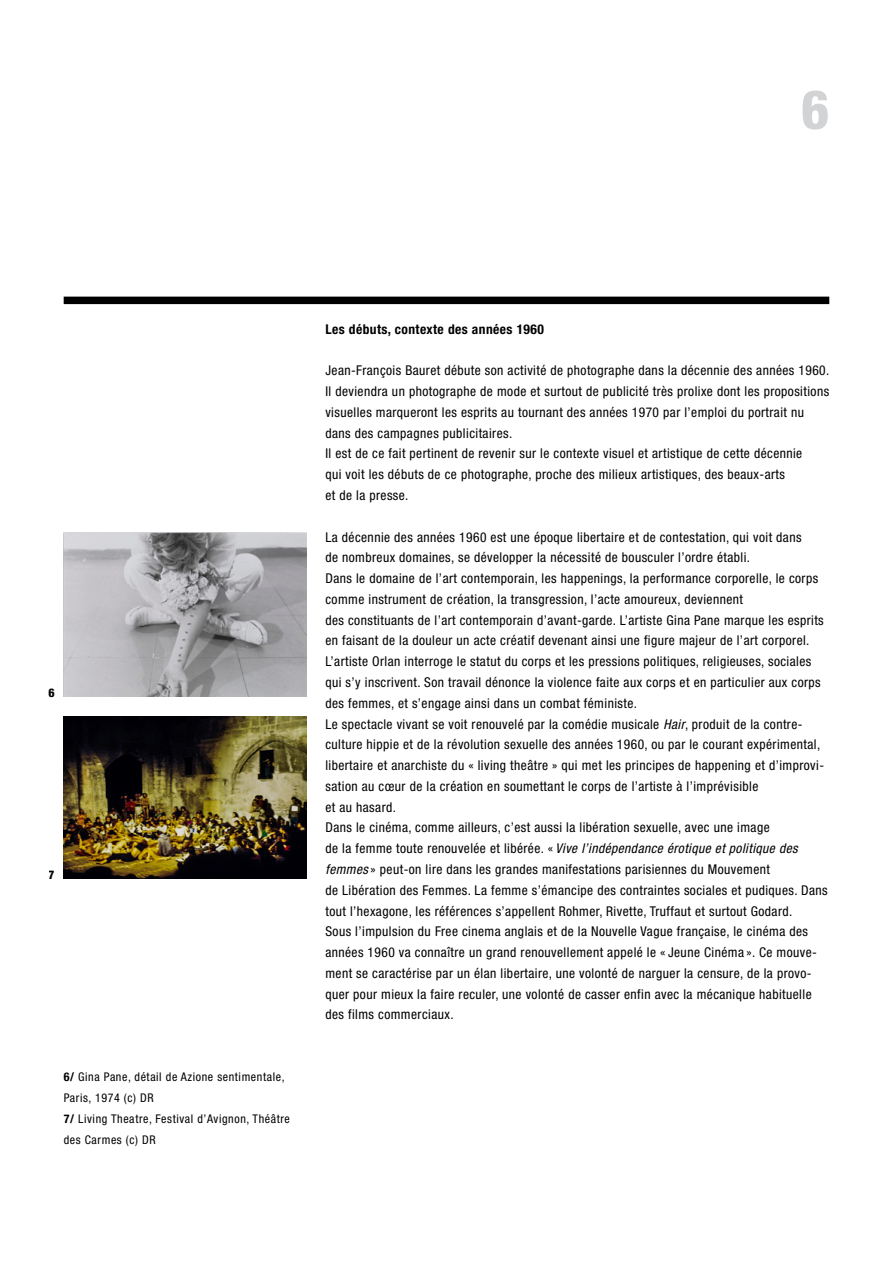
<style>
.page{position:relative;width:893px;height:1263px;background:#fff}
.page>*{position:absolute;margin:0;border:0;box-sizing:border-box;transform-origin:0 0}
.t1{font:800 condensed 54px "Helvetica Neue";color:#d1d3d4}
.t2{font:condensed 13.5px/20.9px "Helvetica Neue";letter-spacing:.03em;color:#000}
.t3{font:700 condensed 13.5px "Helvetica Neue";letter-spacing:.03em;color:#000}
.t4{font:condensed 12px/20.7px "Helvetica Neue";letter-spacing:.05em;color:#000}
.t5{font:800 condensed 12px "Helvetica Neue";color:#000}
.s1{font-weight:700}
.s2{font-style:italic}
</style>
<div class="page">
<div style="left:64px;top:297px;width:765px;height:7px;background:#000"></div>
<img style="left:64px;top:532px;width:242px;height:164px">
<img style="left:64px;top:717px;width:242px;height:161px">
<p class="t1" style="left:801px;top:76px;width:30px">6</p>
<p class="t5" style="left:49px;top:685px;width:8px">6</p>
<p class="t5" style="left:49px;top:867px;width:8px">7</p>
<p class="t4" style="left:64px;top:1066px;width:222px"><span class="s1">6/</span> Gina Pane, détail de Azione sentimentale,<br>Paris, 1974 (c) DR</p>
<p class="t4" style="left:64px;top:1108px;width:228px"><span class="s1">7/</span> Living Theatre, Festival d’Avignon, Théâtre des Carmes (c) DR</p>
<p class="t3" style="left:325px;top:321px;width:220px">Les débuts, contexte des années 1960</p>
<p class="t2" style="left:325px;top:360px;width:505px">Jean-François Bauret débute son activité de photographe dans la décennie des années 1960.<br>Il deviendra un photographe de mode et surtout de publicité très prolixe dont les propositions visuelles marqueront les esprits au tournant des années 1970 par l’emploi du portrait nu dans des campagnes publicitaires.</p>
<p class="t2" style="left:325px;top:443px;width:478px">Il est de ce fait pertinent de revenir sur le contexte visuel et artistique de cette décennie</p>
<p class="t2" style="left:325px;top:464px;width:461px">qui voit les débuts de ce photographe, proche des milieux artistiques, des beaux-arts</p>
<p class="t2" style="left:325px;top:485px;width:85px">et de la presse.</p>
<p class="t2" style="left:325px;top:526px;width:478px">La décennie des années 1960 est une époque libertaire et de contestation, qui voit dans</p>
<p class="t2" style="left:325px;top:547px;width:426px">de nombreux domaines, se développer la nécessité de bousculer l’ordre établi.</p>
<p class="t2" style="left:325px;top:568px;width:494px">Dans le domaine de l’art contemporain, les happenings, la performance corporelle, le corps comme instrument de création, la transgression, l’acte amoureux, deviennent</p>
<p class="t2" style="left:325px;top:609px;width:500px">des constituants de l’art contemporain d’avant-garde. L’artiste Gina Pane marque les esprits en faisant de la douleur un acte créatif devenant ainsi une figure majeur de l’art corporel.</p>
<p class="t2" style="left:325px;top:651px;width:497px">L’artiste Orlan interroge le statut du corps et les pressions politiques, religieuses, sociales qui s’y inscrivent. Son travail dénonce la violence faite aux corps et en particulier aux corps des femmes, et s’engage ainsi dans un combat féministe.</p>
<p class="t2" style="left:325px;top:713px;width:500px">Le spectacle vivant se voit renouvelé par la comédie musicale <span class="s2">Hair</span>, produit de la contre&shy;culture hippie et de la révolution sexuelle des années 1960, ou par le courant expérimental, libertaire et anarchiste du « living theâtre » qui met les principes de happening et d’improvi&shy;sation au cœur de la création en soumettant le corps de l’artiste à l’imprévisible</p>
<p class="t2" style="left:325px;top:796px;width:72px">et au hasard.</p>
<p class="t2" style="left:325px;top:817px;width:446px">Dans le cinéma, comme ailleurs, c’est aussi la libération sexuelle, avec une image</p>
<p class="t2" style="left:325px;top:838px;width:474px">de la femme toute renouvelée et libérée. « <span class="s2">Vive l’indépendance érotique et politique des femmes</span> » peut-on lire dans les grandes manifestations parisiennes du Mouvement</p>
<p class="t2" style="left:325px;top:879px;width:504px">de Libération des Femmes. La femme s’émancipe des contraintes sociales et pudiques. Dans tout l’hexagone, les références s’appellent Rohmer, Rivette, Truffaut et surtout Godard.</p>
<p class="t2" style="left:325px;top:921px;width:493px">Sous l’impulsion du Free cinema anglais et de la Nouvelle Vague française, le cinéma des années 1960 va connaître un grand renouvellement appelé le « Jeune Cinéma ». Ce mouve&shy;ment se caractérise par un élan libertaire, une volonté de narguer la censure, de la provo&shy;quer pour mieux la faire reculer, une volonté de casser enfin avec la mécanique habituelle des films commerciaux.</p>
</div>
